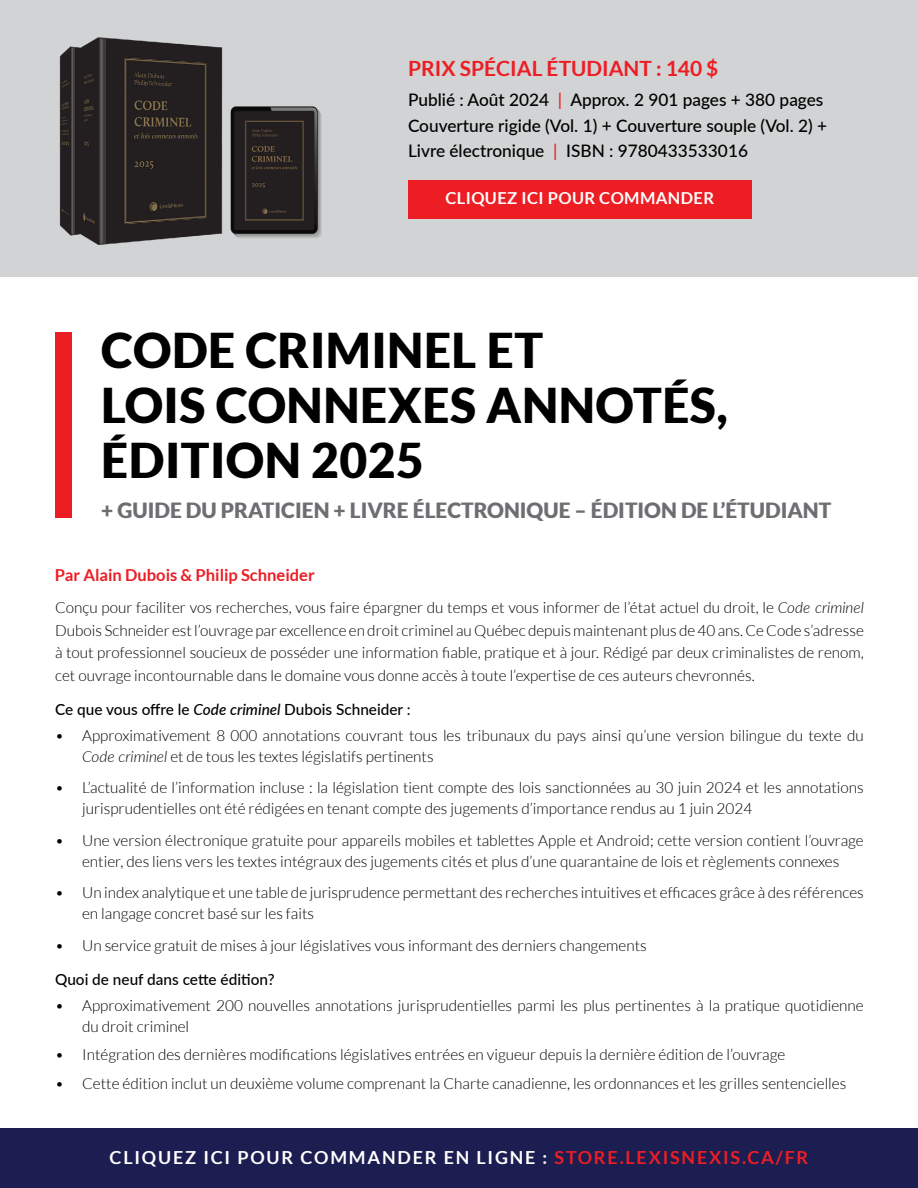
<style>
.page{position:relative;width:918px;height:1188px;background:#fff}
.page>*{position:absolute;margin:0;border:0;box-sizing:border-box;transform-origin:0 0}
.t1{font:900 48px/55.5px "Lato";letter-spacing:.01em;color:#000}
.t2{font:900 21px "Lato";color:#6d6e71}
.t3{font:700 21px "Lato";color:#ed1d24}
.t4{font:700 18px "Lato";letter-spacing:.1em;color:#fff}
.t5{font:500 17.25px/25.5px "Lato";color:#000}
.t6{font:700 16.5px "Lato";color:#ed1d24}
.t7{font:700 16.5px "Lato";letter-spacing:.025em;color:#fff}
.t8{font:300 15.3px/21px "Lato";color:#000}
.t9{font:500 15.3px "Lato";color:#000}
.s1{color:#ed1d24}
.s2{font-style:italic}
</style>
<div class="page">
<div style="left:0;top:0;width:918px;height:276px;background:#d1d3d4"></div>
<div style="left:55px;top:332px;width:16px;height:186px;background:#ed1d24"></div>
<div style="left:0;top:1129px;width:918px;height:59px;background:#1c1d51"></div>
<svg style="left:245px;top:106px;width:77px;height:132px;background:#34302f"></svg>
<div style="left:408px;top:180px;width:344px;height:38px;background:#ed1d24"></div>
<img style="left:59px;top:37px;width:186px;height:208px">
<h2 class="t3" style="left:408px;top:56px;width:312px">PRIX SPÉCIAL ÉTUDIANT : 140 $</h2>
<p class="t5" style="left:408px;top:86px;width:421px">Publié : Août 2024 <span class="s1">|</span> Approx. 2 901 pages + 380 pages<br>Couverture rigide (Vol. 1) + Couverture souple (Vol. 2) +<br>Livre électronique <span class="s1">|</span> ISBN : 9780433533016</p>
<p class="t7" style="left:445px;top:189px;width:270px">CLIQUEZ ICI POUR COMMANDER</p>
<h1 class="t1" style="left:101px;top:321px;width:628px">CODE CRIMINEL ET<br>LOIS CONNEXES ANNOTÉS,<br>ÉDITION 2025</h1>
<h2 class="t2" style="left:101px;top:498px;width:732px">+ GUIDE DU PRATICIEN + LIVRE ÉLECTRONIQUE – ÉDITION DE L’ÉTUDIANT</h2>
<p class="t6" style="left:55px;top:566px;width:261px">Par Alain Dubois &amp; Philip Schneider</p>
<p class="t8" style="left:55px;top:597px;width:810px;line-height:22.5px;text-align:justify">Conçu pour faciliter vos recherches, vous faire épargner du temps et vous informer de l’état actuel du droit, le <span class="s2">Code criminel </span>Dubois Schneider est l’ouvrage par excellence en droit criminel au Québec depuis maintenant plus de 40 ans. Ce Code s’adresse à tout professionnel soucieux de posséder une information fiable, pratique et à jour. Rédigé par deux criminalistes de renom, cet ouvrage incontournable dans le domaine vous donne accès à toute l’expertise de ces auteurs chevronnés.</p>
<p class="t9" style="left:55px;top:699px;width:357px">Ce que vous offre le <span class="s2">Code criminel</span> Dubois Schneider :</p>
<p class="t8" style="left:82px;top:725px;width:783px;text-indent:-27px">• Approximativement 8 000 annotations couvrant tous les tribunaux du pays ainsi qu’une version bilingue du texte du<br><span class="s2">Code criminel</span> et de tous les textes législatifs pertinents</p>
<p class="t8" style="left:82px;top:778px;width:783px;text-indent:-27px">• L’actualité de l’information incluse : la législation tient compte des lois sanctionnées au 30 juin 2024 et les annotations jurisprudentielles ont été rédigées en tenant compte des jugements d’importance rendus au 1 juin 2024</p>
<p class="t8" style="left:55px;top:830px;width:810px;text-align:center">• Une version électronique gratuite pour appareils mobiles et tablettes Apple et Android; cette version contient l’ouvrage entier, des liens vers les textes intégraux des jugements cités et plus d’une quarantaine de lois et règlements connexes</p>
<p class="t8" style="left:82px;top:883px;width:783px;text-indent:-27px">• Un index analytique et une table de jurisprudence permettant des recherches intuitives et efficaces grâce à des références en langage concret basé sur les faits</p>
<p class="t8" style="left:55px;top:935px;width:593px">• Un service gratuit de mises à jour législatives vous informant des derniers changements</p>
<p class="t9" style="left:55px;top:969px;width:221px">Quoi de neuf dans cette édition?</p>
<p class="t8" style="left:82px;top:995px;width:783px;text-indent:-27px">• Approximativement 200 nouvelles annotations jurisprudentielles parmi les plus pertinentes à la pratique quotidienne du droit criminel</p>
<p class="t8" style="left:55px;top:1045px;width:732px">• Intégration des dernières modifications législatives entrées en vigueur depuis la dernière édition de l’ouvrage</p>
<p class="t8" style="left:55px;top:1073px;width:793px">• Cette édition inclut un deuxième volume comprenant la Charte canadienne, les ordonnances et les grilles sentencielles</p>
<p class="t4" style="left:110px;top:1147px;width:700px">CLIQUEZ ICI POUR COMMANDER EN LIGNE : <span class="s1">STORE.LEXISNEXIS.CA/FR</span></p>
</div>
